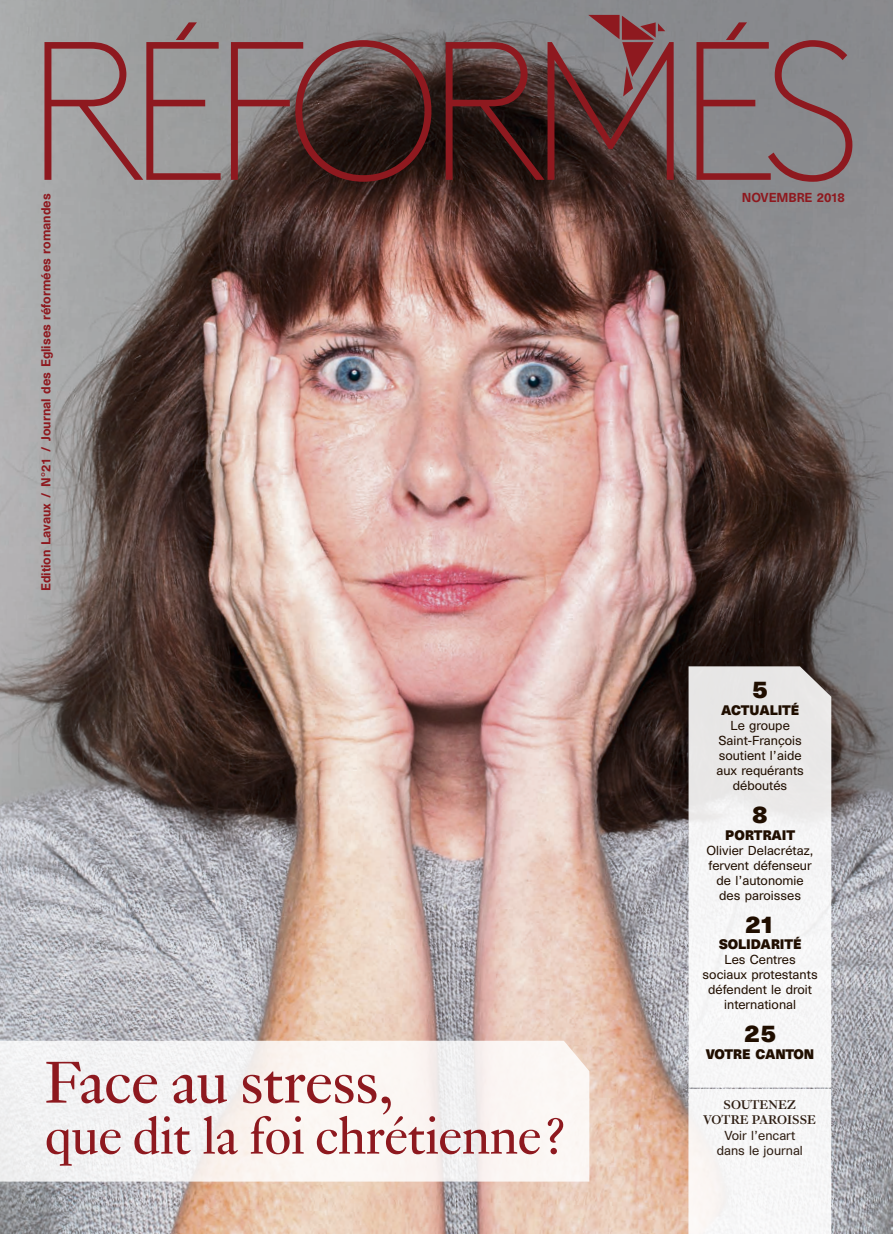
<style>
.page{position:relative;width:893px;height:1234px;background:#fff}
.page>*{position:absolute;margin:0;border:0;box-sizing:border-box;transform-origin:0 0}
.t1{font:64.5px "Genath";letter-spacing:-.02em;color:#8e191f}
.t2{font:55.5px "Genath";letter-spacing:-.02em;color:#8e191f}
.REF_Texte-encadre_in{font:700 22.5px "Unica SB";color:#200e00}
.t3{font:700 13.8px/15px "Genath";letter-spacing:.01em;color:#200e00;text-align:center}
.REF_Texte-encadre_in-2{font:700 12.75px "Unica SB";letter-spacing:-.01em;color:#200e00}
.REF_Texte-encadre_in-3{font:12px/15px "Unica SB";color:#200e00;text-align:center}
.t4{font:500 12px "Unica SB";color:#8e191f}
</style>
<div class="page">
<img style="left:0;top:0;width:893px;height:1233px">
<svg style="left:689px;top:666px;width:142px;height:421px;fill:#f4f4f5"></svg>
<svg style="left:0;top:1040px;width:589px;height:141px;fill:#f9f5f3"></svg>
<svg style="left:44px;top:22px;width:177px;height:158px;background:#9b8687"></svg>
<svg style="left:231px;top:40px;width:200px;height:142px;background:#5a3e3d"></svg>
<svg style="left:696px;top:22px;width:156px;height:160px;background:#897478"></svg>
<svg style="left:446px;top:15px;width:228px;height:165px;background:#5f3f40"></svg>
<div style="left:688px;top:1088px;width:143px;height:145px;background:#f7f6f6"></div>
<p class="t4" style="left:39px;top:591px;width:399px;rotate:-90deg">Edition Lavaux / N°21 / Journal des Eglises réformées romandes</p>
<p class="t1" style="left:44px;top:1036px;width:351px">Face au stress,</p>
<p class="t2" style="left:44px;top:1096px;width:523px">que dit la foi chrétienne ?</p>
<p class="t4" style="left:742px;top:190px;width:104px">NOVEMBRE 2018</p>
<p class="REF_Texte-encadre_in" style="left:752px;top:676px;width:18px">5</p>
<p class="REF_Texte-encadre_in-2" style="left:721px;top:702px;width:80px">ACTUALITÉ</p>
<p class="REF_Texte-encadre_in-3" style="left:730px;top:718px;width:61px">Le groupe</p>
<p class="REF_Texte-encadre_in-3" style="left:718px;top:733px;width:85px">Saint-François</p>
<p class="REF_Texte-encadre_in-3" style="left:719px;top:748px;width:84px">soutient l’aide</p>
<p class="REF_Texte-encadre_in-3" style="left:716px;top:763px;width:89px">aux requérants déboutés</p>
<p class="REF_Texte-encadre_in" style="left:752px;top:800px;width:18px">8</p>
<p class="REF_Texte-encadre_in-2" style="left:725px;top:826px;width:71px">PORTRAIT</p>
<p class="REF_Texte-encadre_in-3" style="left:706px;top:842px;width:109px">Olivier Delacrétaz, fervent défenseur de l’autonomie</p>
<p class="REF_Texte-encadre_in-3" style="left:719px;top:887px;width:83px">des paroisses</p>
<p class="REF_Texte-encadre_in" style="left:745px;top:910px;width:32px">21</p>
<p class="REF_Texte-encadre_in-2" style="left:719px;top:936px;width:84px">SOLIDARITÉ</p>
<p class="REF_Texte-encadre_in-3" style="left:724px;top:952px;width:73px">Les Centres</p>
<p class="REF_Texte-encadre_in-3" style="left:703px;top:967px;width:117px">sociaux protestants défendent le droit international</p>
<p class="REF_Texte-encadre_in" style="left:744px;top:1019px;width:34px">25</p>
<p class="REF_Texte-encadre_in-2" style="left:706px;top:1045px;width:110px">VOTRE CANTON</p>
<p class="t3" style="left:704px;top:1095px;width:114px">SOUTENEZ<br>VOTRE PAROISSE</p>
<p class="REF_Texte-encadre_in-3" style="left:717px;top:1128px;width:88px">Voir l’encart dans le journal</p>
</div>
